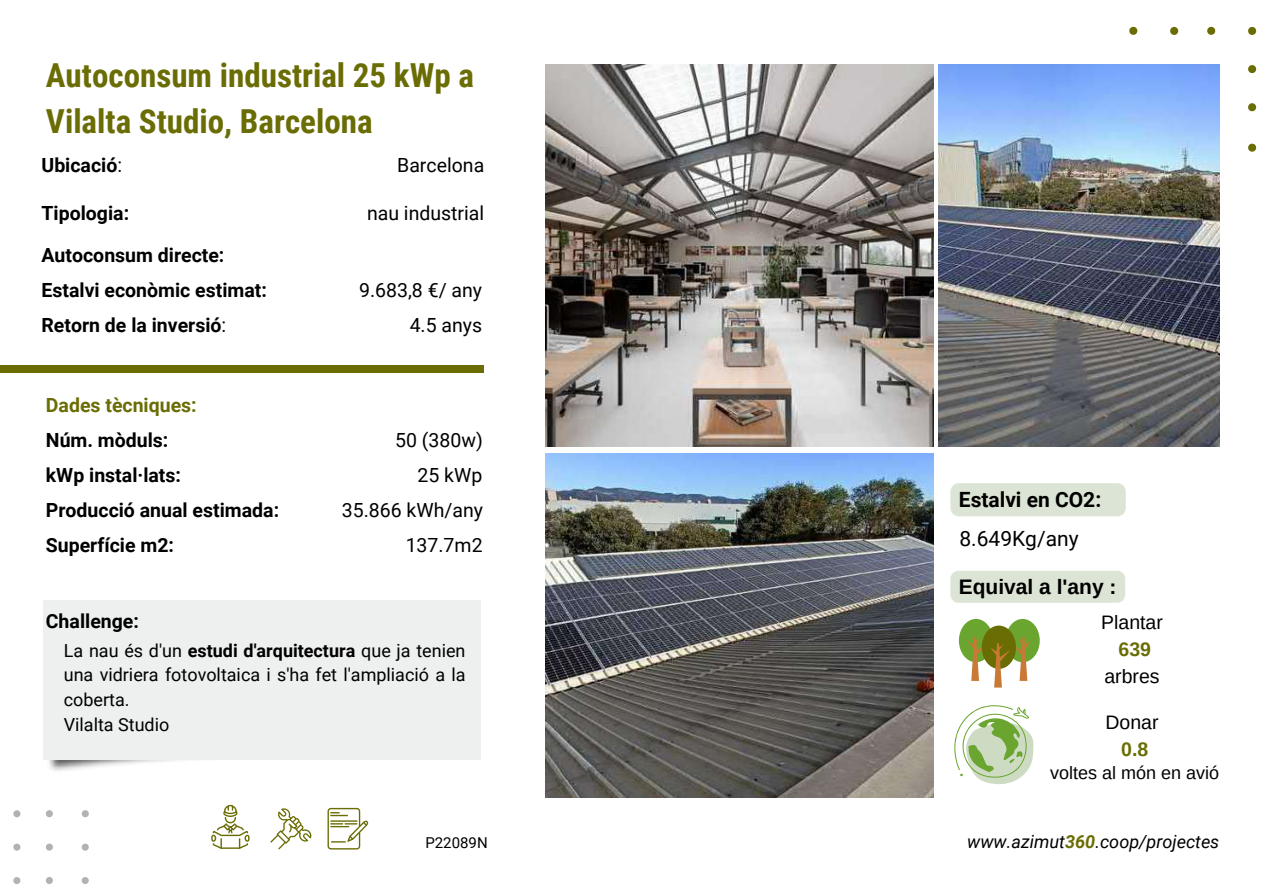
<style>
.page{position:relative;width:1263px;height:894px;background:#fff}
.page>*{position:absolute;margin:0;border:0;box-sizing:border-box;transform-origin:0 0}
.t1{font:700 33px/46px "Roboto Condensed";color:#6a6d04}
.t2{font:700 21px "Arimo";color:#000}
.t3{font:700 21px "Roboto";color:#000}
.t4{font:21px "Roboto";color:#000}
.t5{font:700 19.5px/34.8px "Roboto";color:#000}
.t6{font:19.5px "Roboto";color:#000}
.t7{font:19.5px "Arimo";color:#000}
.t8{font:700 19.5px "Roboto";color:#6a6d04}
.t9{font:700 19.5px "Arimo";color:#6a6d04}
.t10{font:18px/24.8px "Roboto";color:#000}
.t11{font:italic 18px "Roboto";color:#000}
.t12{font:18px "Arimo";color:#000}
.t13{font:15px "Roboto";color:#000}
.s1{font-weight:400}
.s2{font-weight:700}
.s3{font-weight:700;color:#6a6d04}
</style>
<div class="page">
<img style="left:46px;top:759px;width:379px;height:12px">
<div style="left:43px;top:599px;width:438px;height:160px;background:#eef0f0"></div>
<svg style="left:1129px;top:27px;width:128px;height:125px"></svg>
<img style="left:545px;top:65px;width:388px;height:381px">
<img style="left:545px;top:454px;width:388px;height:343px">
<svg style="left:13px;top:810px;width:76px;height:74px"></svg>
<img style="left:939px;top:65px;width:281px;height:381px">
<div style="left:1005px;top:618px;width:35px;height:44px;background:#69a52f;border-radius:50%"></div>
<div style="left:959px;top:618px;width:34px;height:44px;background:#69a52f;border-radius:50%"></div>
<div style="left:982px;top:625px;width:34px;height:43px;background:#6a6d04;border-radius:50%"></div>
<svg style="left:967px;top:636px;width:64px;height:51px"></svg>
<div style="left:950px;top:570px;width:175px;height:32px;background:#dce5d5"></div>
<div style="left:950px;top:483px;width:176px;height:33px;background:#dce5d5"></div>
<div style="left:0;top:365px;width:483px;height:8px;background:#6a6d04"></div>
<svg style="left:270px;top:808px;width:41px;height:41px"></svg>
<svg style="left:327px;top:807px;width:42px;height:42px"></svg>
<svg style="left:211px;top:805px;width:38px;height:43px"></svg>
<svg style="left:954px;top:705px;width:80px;height:79px"></svg>
<h1 class="t1" style="left:46px;top:52px;width:430px">Autoconsum industrial 25 kWp a<br>Vilalta Studio, Barcelona</h1>
<p class="t5" style="left:42px;top:148px;width:82px">Ubicació<span class="s1">:</span></p>
<p class="t6" style="left:397px;top:154px;width:89px">Barcelona</p>
<p class="t5" style="left:42px;top:196px;width:89px">Tipologia:</p>
<p class="t6" style="left:367px;top:202px;width:119px">nau industrial</p>
<p class="t5" style="left:42px;top:238px;width:227px">Autoconsum directe:<br>Estalvi econòmic estimat:</p>
<p class="t6" style="left:359px;top:279px;width:124px">9.683,8 €/ any</p>
<p class="t5" style="left:42px;top:308px;width:186px">Retorn de la inversió<span class="s1">:</span></p>
<p class="t6" style="left:410px;top:314px;width:74px">4.5 anys</p>
<p class="t8" style="left:46px;top:394px;width:152px">Dades tècniques:</p>
<p class="t5" style="left:46px;top:422px;width:124px">Núm. mòduls:</p>
<p class="t6" style="left:395px;top:428px;width:89px">50 (380w)</p>
<p class="t5" style="left:46px;top:457px;width:137px">kWp instal·lats:</p>
<p class="t6" style="left:418px;top:463px;width:66px">25 kWp</p>
<p class="t5" style="left:46px;top:492px;width:235px">Producció anual estimada:</p>
<p class="t6" style="left:342px;top:498px;width:143px">35.866 kWh/any</p>
<p class="t5" style="left:46px;top:527px;width:130px">Superfície m2:</p>
<p class="t6" style="left:406px;top:533px;width:78px">137.7m2</p>
<p class="t5" style="left:46px;top:603px;width:95px">Challenge:</p>
<p class="t10" style="left:64px;top:637px;width:403px">La nau és d'un <span class="s2">estudi d'arquitectura</span> que ja tenien una vidriera fotovoltaica i s'ha fet l'ampliació a la coberta.<br>Vilalta Studio</p>
<p class="t13" style="left:425px;top:833px;width:64px">P22089N</p>
<p class="t3" style="left:959px;top:487px;width:144px">Estalvi en CO2:</p>
<p class="t4" style="left:959px;top:527px;width:121px">8.649Kg/any</p>
<p class="t2" style="left:959px;top:575px;width:159px">Equival a l'any :</p>
<p class="t7" style="left:1101px;top:611px;width:63px">Plantar</p>
<p class="t9" style="left:1118px;top:638px;width:34px">639</p>
<p class="t7" style="left:1104px;top:665px;width:57px">arbres</p>
<p class="t7" style="left:1105px;top:710px;width:55px">Donar</p>
<p class="t9" style="left:1121px;top:737px;width:29px">0.8</p>
<p class="t12" style="left:1050px;top:762px;width:170px">voltes al món en avió</p>
<p class="t11" style="left:967px;top:831px;width:254px">www.azimut<span class="s3">360</span>.coop/projectes</p>
</div>
